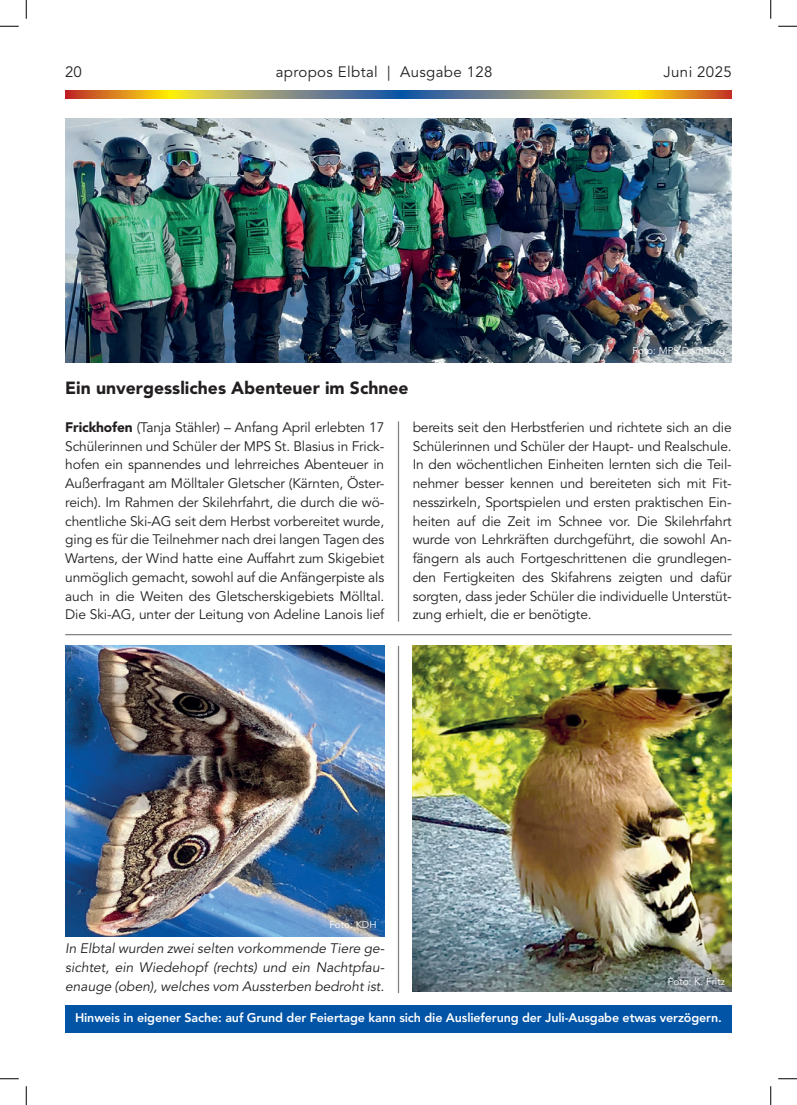
<style>
.page{position:relative;width:797px;height:1105px;background:#fff}
.page>*{position:absolute;margin:0;border:0;box-sizing:border-box;transform-origin:0 0}
.t1{font:900 17.5px "Avenir LT Std";color:#231f20}
.t2{font:15px "Avenir LT Std";letter-spacing:.025em;color:#231f20}
.t3{font:13.75px/18.8px "Avenir LT Std";letter-spacing:-.01em;color:#231f20;text-align:justify}
.t4{font:italic 13.75px/18.8px "Avenir LT Std";color:#231f20;text-align:justify}
.t5{font:800 12.5px "Avenir LT Std";letter-spacing:-.01em;color:#fff}
.t6{font:10px "Avenir LT Std";color:#fff}
.s1{font-weight:900}
</style>
<div class="page">
<svg style="left:65px;top:90px;width:666px;height:9px;background:#a3935b"></svg>
<hr style="left:398px;top:421px;width:1px;height:201px;background:#808285">
<img style="left:65px;top:118px;width:666px;height:245px">
<hr style="left:65px;top:634px;width:666px;height:1px;background:#808285">
<hr style="left:398px;top:646px;width:1px;height:347px;background:#808285">
<img style="left:65px;top:646px;width:319px;height:290px">
<img style="left:412px;top:646px;width:319px;height:345px">
<div style="left:65px;top:1005px;width:666px;height:28px;background:#0154a6"></div>
<svg style="left:0;top:25px;width:19px;height:2px"></svg>
<svg style="left:778px;top:25px;width:19px;height:2px"></svg>
<svg style="left:0;top:1078px;width:19px;height:1px"></svg>
<svg style="left:778px;top:1078px;width:19px;height:1px"></svg>
<svg style="left:25px;top:0;width:2px;height:19px"></svg>
<svg style="left:25px;top:1086px;width:2px;height:19px"></svg>
<svg style="left:770px;top:0;width:1px;height:19px"></svg>
<svg style="left:770px;top:1086px;width:1px;height:19px"></svg>
<p class="t2" style="left:65px;top:63px;width:18px">20</p>
<p class="t2" style="left:276px;top:63px;width:218px">apropos Elbtal | Ausgabe 128</p>
<p class="t2" style="left:663px;top:63px;width:70px">Juni 2025</p>
<p class="t1" style="left:65px;top:377px;width:345px">Ein unvergessliches Abenteuer im Schnee</p>
<p class="t6" style="left:632px;top:344px;width:94px">Foto: MPS Dornburg</p>
<p class="t3" style="left:65px;top:418px;width:320px"><span class="s1">Frickhofen</span> (Tanja Stähler) – Anfang April erlebten 17<br>Schülerinnen und Schüler der MPS St. Blasius in Frick&shy;hofen ein spannendes und lehrreiches Abenteuer in Außerfragant am Mölltaler Gletscher (Kärnten, Öster&shy;reich). Im Rahmen der Skilehrfahrt, die durch die wö&shy;chentliche Ski-AG seit dem Herbst vorbereitet wurde, ging es für die Teilnehmer nach drei langen Tagen des Wartens, der Wind hatte eine Auffahrt zum Skigebiet unmöglich gemacht, sowohl auf die Anfängerpiste als auch in die Weiten des Gletscherskigebiets Mölltal.<br>Die Ski-AG, unter der Leitung von Adeline Lanois lief</p>
<p class="t3" style="left:412px;top:418px;width:320px">bereits seit den Herbstferien und richtete sich an die Schülerinnen und Schüler der Haupt- und Realschule.<br>In den wöchentlichen Einheiten lernten sich die Teil&shy;nehmer besser kennen und bereiteten sich mit Fit&shy;nesszirkeln, Sportspielen und ersten praktischen Ein&shy;heiten auf die Zeit im Schnee vor. Die Skilehrfahrt wurde von Lehrkräften durchgeführt, die sowohl An&shy;fängern als auch Fortgeschrittenen die grundlegen&shy;den Fertigkeiten des Skifahrens zeigten und dafür sorgten, dass jeder Schüler die individuelle Unterstüt&shy;zung erhielt, die er benötigte.</p>
<p class="t6" style="left:329px;top:919px;width:49px">Foto: KDH</p>
<p class="t4" style="left:65px;top:940px;width:320px">In Elbtal wurden zwei selten vorkommende Tiere ge&shy;sichtet, ein Wiedehopf (rechts) und ein Nachtpfau&shy;enauge (oben), welches vom Aussterben bedroht ist.</p>
<p class="t6" style="left:668px;top:975px;width:59px">Foto: K. Fritz</p>
<p class="t5" style="left:75px;top:1010px;width:648px">Hinweis in eigener Sache: auf Grund der Feiertage kann sich die Auslieferung der Juli-Ausgabe etwas verzögern.</p>
</div>
